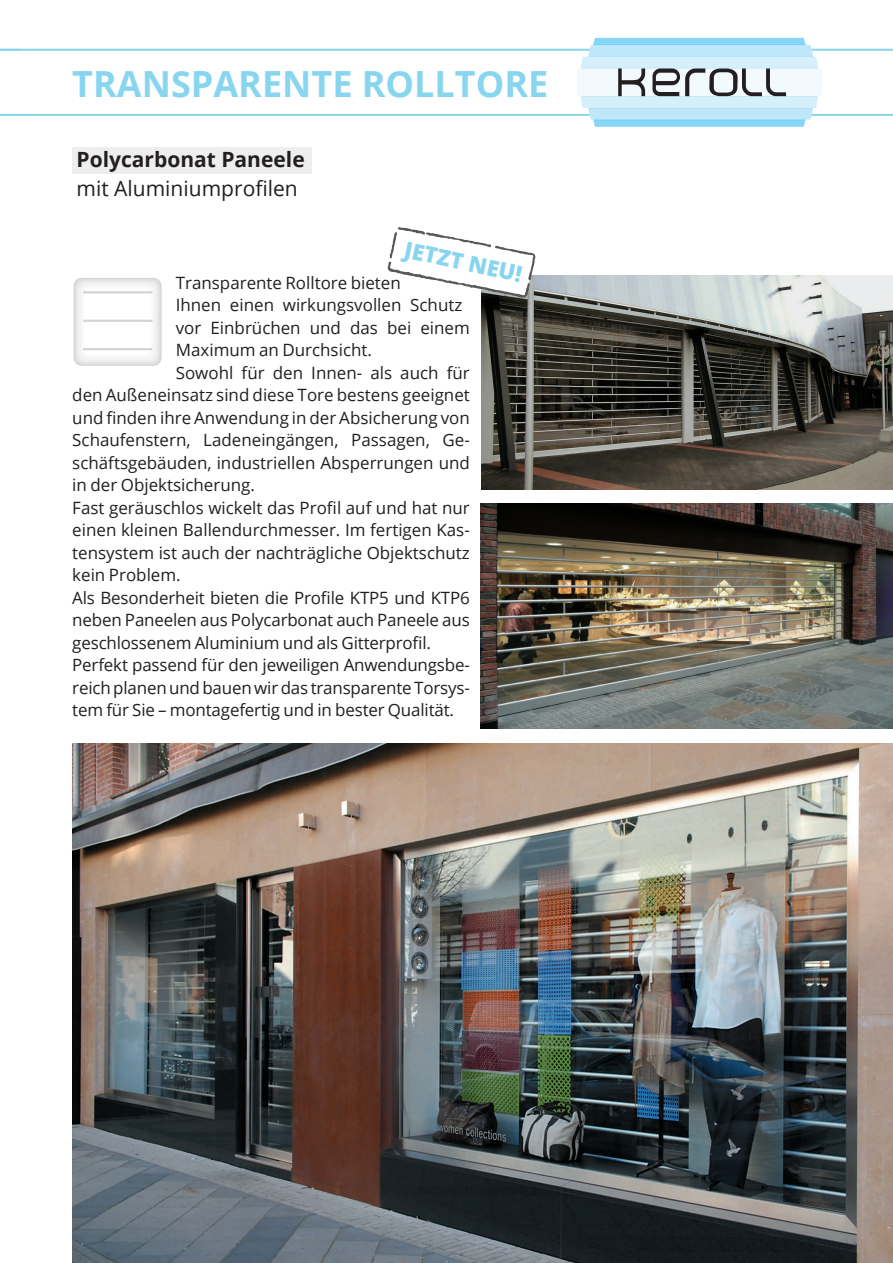
<style>
.page{position:relative;width:893px;height:1263px;background:#fff}
.page>*{position:absolute;margin:0;border:0;box-sizing:border-box;transform-origin:0 0}
.t1{font:700 36px "Open Sans";color:#88d5ef}
.t2{font:800 22.2px "Open Sans";color:#88d5ef}
.t3{font:21px "Open Sans";color:#231f20}
.t4{font:700 21px "Open Sans";color:#231f20}
.t5{font:16.95px "Open Sans";color:#231f20}
</style>
<div class="page">
<hr style="left:0;top:49px;width:893px;height:2px;background:#88d5ef">
<hr style="left:0;top:114px;width:893px;height:2px;background:#88d5ef">
<svg style="left:576px;top:38px;width:246px;height:89px"></svg>
<img style="left:72px;top:743px;width:821px;height:520px">
<img style="left:482px;top:276px;width:411px;height:214px">
<img style="left:480px;top:504px;width:413px;height:225px">
<svg style="left:74px;top:278px;width:88px;height:88px"></svg>
<div style="left:74px;top:278px;width:87px;height:87px;background:#d8d9db;border-radius:8px"></div>
<div style="left:75px;top:279px;width:85px;height:85px;background:#e0e1e3;border-radius:8px"></div>
<div style="left:76px;top:281px;width:83px;height:82px;background:#e4e5e7;border-radius:8px"></div>
<div style="left:77px;top:281px;width:81px;height:82px;background:#e9eaeb;border-radius:7px"></div>
<div style="left:78px;top:283px;width:79px;height:78px;background:#eeeeef;border-radius:7px"></div>
<div style="left:80px;top:284px;width:76px;height:76px;background:#f2f3f4;border-radius:7px"></div>
<div style="left:82px;top:286px;width:71px;height:71px;background:#fafafa;border-radius:6px"></div>
<div style="left:85px;top:289px;width:65px;height:65px;background:#fff;border-radius:6px"></div>
<hr style="left:83px;top:291px;width:69px;height:2px;background:#d1d2d4">
<hr style="left:83px;top:320px;width:69px;height:2px;background:#d1d2d4">
<hr style="left:83px;top:348px;width:69px;height:2px;background:#d1d2d4">
<svg style="left:387px;top:227px;width:150px;height:72px"></svg>
<div style="left:72px;top:147px;width:240px;height:26px;background:#eeeeef"></div>
<h1 class="t1" style="left:72px;top:59px;width:478px">TRANSPARENTE ROLLTORE</h1>
<p class="t4" style="left:77px;top:145px;width:230px">Polycarbonat Paneele</p>
<p class="t3" style="left:77px;top:174px;width:223px">mit Aluminiumprofilen</p>
<h2 class="t2" style="left:408px;top:233px;width:121px;rotate:12deg">JETZT NEU!</h2>
<p class="t5" style="left:176px;top:271px;width:227px">Transparente Rolltore bieten</p>
<p class="t5" style="left:176px;top:293px;width:288px">Ihnen einen wirkungsvollen Schutz</p>
<p class="t5" style="left:176px;top:316px;width:296px">vor Einbrüchen und das bei einem</p>
<p class="t5" style="left:176px;top:338px;width:198px">Maximum an Durchsicht.</p>
<p class="t5" style="left:176px;top:361px;width:296px">Sowohl für den Innen- als auch für</p>
<p class="t5" style="left:72px;top:383px;width:399px">den Außeneinsatz sind diese Tore bestens geeignet</p>
<p class="t5" style="left:72px;top:406px;width:399px">und finden ihre Anwendung in der Absicherung von</p>
<p class="t5" style="left:72px;top:428px;width:399px">Schaufenstern, Ladeneingängen, Passagen, Ge-</p>
<p class="t5" style="left:72px;top:451px;width:399px">schäftsgebäuden, industriellen Absperrungen und</p>
<p class="t5" style="left:72px;top:473px;width:184px">in der Objektsicherung.</p>
<p class="t5" style="left:72px;top:496px;width:399px">Fast geräuschlos wickelt das Profil auf und hat nur</p>
<p class="t5" style="left:72px;top:518px;width:399px">einen kleinen Ballendurchmesser. Im fertigen Kas-</p>
<p class="t5" style="left:72px;top:541px;width:399px">tensystem ist auch der nachträgliche Objektschutz</p>
<p class="t5" style="left:72px;top:563px;width:110px">kein Problem.</p>
<p class="t5" style="left:72px;top:586px;width:399px">Als Besonderheit bieten die Profile KTP5 und KTP6</p>
<p class="t5" style="left:72px;top:608px;width:399px">neben Paneelen aus Polycarbonat auch Paneele aus</p>
<p class="t5" style="left:72px;top:631px;width:360px">geschlossenem Aluminium und als Gitterprofil.</p>
<p class="t5" style="left:72px;top:653px;width:399px">Perfekt passend für den jeweiligen Anwendungsbe-</p>
<p class="t5" style="left:72px;top:676px;width:399px">reich planen und bauen wir das transparente Torsys-</p>
<p class="t5" style="left:72px;top:698px;width:383px">tem für Sie – montagefertig und in bester Qualität.</p>
</div>
